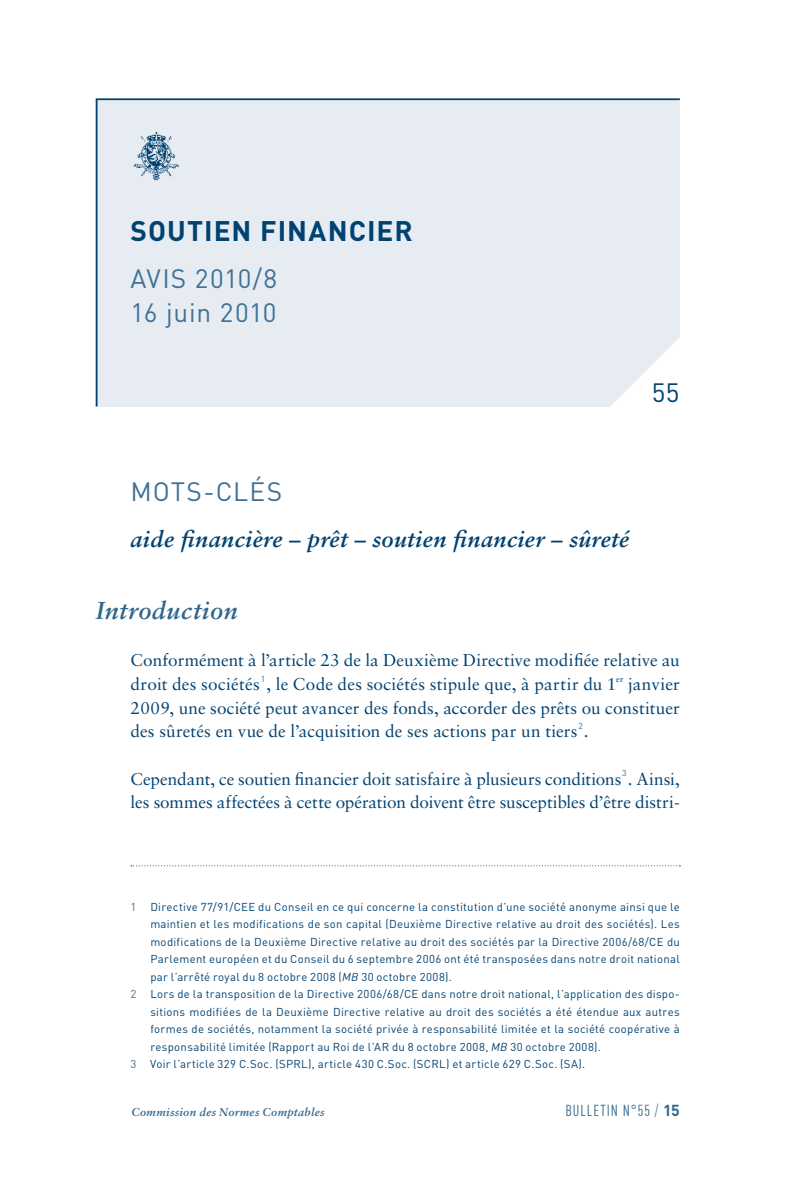
<style>
.page{position:relative;width:794px;height:1191px;background:#fff}
.page>*{position:absolute;margin:0;border:0;box-sizing:border-box;transform-origin:0 0}
.t1{font:700 28px "DIN";letter-spacing:.035em;color:#004272}
.t2{font:26.25px/33.6px "DIN";letter-spacing:.03em;color:#407195}
.t3{font:26.25px "DIN";color:#004272}
.t4{font:italic 700 24.5px "Sabon LT Std";letter-spacing:.025em;color:#33688e}
.t5{font:italic 700 22.75px "Sabon LT Std";letter-spacing:.015em;color:#004272}
.t6{font:17.15px/23.6px "Sabon LT Std";letter-spacing:.005em;color:#004272}
.t7{font:15.75px "DIN Cond";letter-spacing:.07em;color:#33688e}
.t8{font:11.38px "DIN";letter-spacing:.02em;color:#004272}
.t9{font:11.38px "DIN";letter-spacing:.04em;color:#004272}
.t10{font:italic 700 11.38px "Sabon LT Std";letter-spacing:.025em;color:#33688e}
.t11{font:8.58px "DIN";color:#33688e}
.t12{font:8.58px "Sabon LT Std";color:#004272}
.s1{color:#407195}
.s2{font-style:italic}
.s3{font-weight:300}
.s4{font-family:"DIN";font-weight:700}
</style>
<div class="page">
<div style="left:96px;top:99px;width:584px;height:307px;background:#e6ecf1"></div>
<svg style="left:609px;top:337px;width:71px;height:70px"></svg>
<hr style="left:96px;top:98px;width:584px;height:2px;background:#004272">
<hr style="left:96px;top:99px;width:1px;height:307px;background:#004272">
<img style="left:133px;top:131px;width:46px;height:50px">
<svg style="left:131px;top:865px;width:549px;height:1px"></svg>
<h1 class="t1" style="left:130px;top:213px;width:284px">SOUTIEN FINANCIER</h1>
<h2 class="t2" style="left:130px;top:261px;width:148px">Avis 2010/8<br>16 juin 2010</h2>
<h2 class="t3" style="left:652px;top:376px;width:29px">55</h2>
<h2 class="t2" style="left:130px;top:474px;width:153px">Mots-clés</h2>
<h3 class="t5" style="left:130px;top:525px;width:500px">aide financière – prêt – soutien financier – sûreté</h3>
<h3 class="t4" style="left:96px;top:596px;width:144px">Introduction</h3>
<h3 class="t6" style="left:130px;top:648px;width:551px">Conformément à l’article 23 de la Deuxième Directive modifiée relative au droit des sociétés , le Code des sociétés stipule que, à partir du 1</h3>
<p class="t11" style="left:261px;top:673px;width:6px">1</p>
<p class="t12" style="left:616px;top:673px;width:9px">er</p>
<h3 class="t6" style="left:130px;top:672px;width:551px;text-align:justify;text-indent:497px">janvier 2009, une société peut avancer des fonds, accorder des prêts ou constituer des sûretés en vue de l’acquisition de ses actions par un tiers .</h3>
<p class="t11" style="left:578px;top:720px;width:6px">2</p>
<p class="t11" style="left:622px;top:767px;width:6px">3</p>
<h3 class="t6" style="left:130px;top:790px;width:551px">les sommes affectées à cette opération doivent être susceptibles d’être distri-</h3>
<h3 class="t6" style="left:130px;top:766px;width:551px">Cependant, ce soutien financier doit satisfaire à plusieurs conditions . Ainsi,</h3>
<p class="t8" style="left:130px;top:899px;width:111px"><span class="s1">1</span> Directive 77/91/CEE</p>
<p class="t8" style="left:258px;top:899px;width:423px">du Conseil en ce qui concerne la constitution d’une société anonyme ainsi que le</p>
<p class="t8" style="left:150px;top:917px;width:531px">maintien et les modifications de son capital (Deuxième Directive relative au droit des sociétés). Les</p>
<p class="t8" style="left:150px;top:934px;width:531px">modifications de la Deuxième Directive relative au droit des sociétés par la Directive 2006/68/CE du</p>
<p class="t8" style="left:150px;top:952px;width:531px">Parlement européen et du Conseil du 6 septembre 2006 ont été transposées dans notre droit national</p>
<p class="t9" style="left:150px;top:969px;width:303px">par l’arrêté royal du 8 octobre 2008 (<span class="s2">MB</span> 30 octobre 2008).</p>
<p class="t8" style="left:130px;top:987px;width:551px"><span class="s1">2</span> Lors de la transposition de la Directive 2006/68/CE dans notre droit national, l’application des dispo-</p>
<p class="t8" style="left:150px;top:1004px;width:531px">sitions modifiées de la Deuxième Directive relative au droit des sociétés a été étendue aux autres</p>
<p class="t8" style="left:150px;top:1022px;width:531px">formes de sociétés, notamment la société privée à responsabilité limitée et la société coopérative à</p>
<p class="t8" style="left:150px;top:1039px;width:452px">responsabilité limitée (Rapport au Roi de l’AR du 8 octobre 2008, <span class="s2">MB</span> 30 octobre 2008).</p>
<p class="t8" style="left:130px;top:1057px;width:157px"><span class="s1">3</span> Voir l’article 329 C.Soc. (SPRL</p>
<p class="t8" style="left:308px;top:1057px;width:117px">), article 430 C.Soc. (SCRL</p>
<p class="t8" style="left:446px;top:1057px;width:141px">) et article 629 C.Soc. (SA).</p>
<p class="t10" style="left:131px;top:1104px;width:195px">Commission des Normes Comptables</p>
<h3 class="t7" style="left:565px;top:1100px;width:116px">BULLETIN N°55 <span class="s3">/</span> <span class="s4">15</span></h3>
</div>
